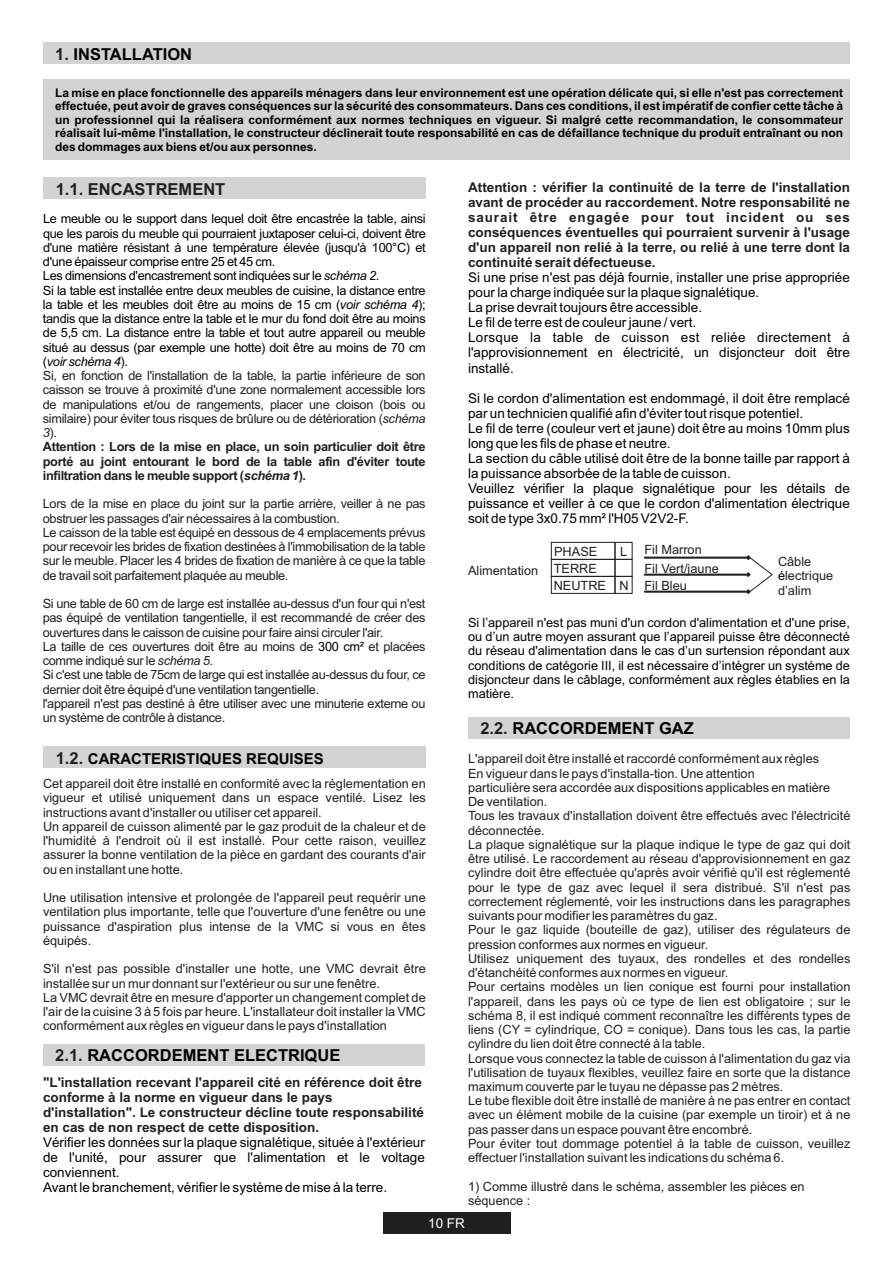
<style>
.page{position:relative;width:893px;height:1263px;background:#fff}
.page>*{position:absolute;margin:0;border:0;box-sizing:border-box;transform-origin:0 0}
.t1{font:700 16.5px "Arial";color:#000}
.t2{font:700 16.5px "Arial";color:#231f20}
.t3{font:700 15px "Arial";color:#000}
.t4{font:13.5px/15.1px "Arial";color:#000}
.t5{font:700 13.5px/15.1px "Arial";color:#231f20}
.t6{font:13.5px "Arial";color:#fff}
.t7{font:12.75px/14.2px "Arial";color:#231f20}
.t8{font:12.75px/14.2px "Arial";letter-spacing:-.025em;color:#000}
.t9{font:12.75px/14.2px "Arial";letter-spacing:-.025em;color:#231f20}
.t10{font:700 12px/13.4px "Arial";color:#000;text-align:justify}
.s1{color:#231f20}
.s2{font-style:italic}
.s3{font-style:italic;color:#231f20}
.s4{font-weight:700;color:#231f20}
.s5{font-weight:700;font-style:italic;color:#231f20}
.s6{color:#000}
.s7{font-size:16.5px;color:#231f20}
</style>
<div class="page">
<div style="left:43px;top:43px;width:807px;height:21px;background:#d1d3d4"></div>
<div style="left:383px;top:1212px;width:127px;height:21px;background:#231f20"></div>
<div style="left:43px;top:79px;width:807px;height:81px;background:#d1d3d4"></div>
<div style="left:43px;top:178px;width:383px;height:21px;background:#d1d3d4"></div>
<div style="left:43px;top:747px;width:383px;height:21px;background:#d1d3d4"></div>
<div style="left:551px;top:542px;width:64px;height:18px;border:1px solid #231f20"></div>
<div style="left:551px;top:559px;width:64px;height:18px;border:1px solid #231f20"></div>
<div style="left:551px;top:576px;width:64px;height:18px;border:1px solid #231f20"></div>
<div style="left:615px;top:542px;width:17px;height:18px;border:1px solid #231f20"></div>
<div style="left:615px;top:559px;width:17px;height:18px;border:1px solid #231f20"></div>
<div style="left:615px;top:576px;width:17px;height:18px;border:1px solid #231f20"></div>
<svg style="left:644px;top:555px;width:129px;height:39px"></svg>
<div style="left:468px;top:717px;width:382px;height:21px;background:#d1d3d4"></div>
<div style="left:43px;top:1044px;width:382px;height:21px;background:#d1d3d4"></div>
<p class="t1" style="left:55px;top:48px;width:138px"><span class="s1">1.</span> INSTALLATION</p>
<p class="t10" style="left:55px;top:87px;width:789px">La mise en place fonctionnelle des appareils ménagers dans leur environnement est une opération délicate qui, si elle n'est pas correctement effectuée, peut avoir de graves conséquences sur la sécurité des consommateurs. Dans ces conditions, il est impératif de confier cette tâche à un professionnel qui la réalisera conformément aux normes techniques en vigueur. Si malgré cette recommandation, le consommateur réalisait lui-même l'installation, le constructeur déclinerait toute responsabilité en cas de défaillance technique du produit entraînant ou non des dommages aux biens et/ou aux personnes.</p>
<p class="t2" style="left:56px;top:183px;width:171px">1.1. ENCASTREMENT</p>
<p class="t5" style="left:468px;top:180px;width:383px;text-align:justify">Attention : vérifier la continuité de la terre de l'installation avant de procéder au raccordement. Notre responsabilité ne saurait être engagée pour tout incident ou ses conséquences éventuelles qui pourraient survenir à l'usage d'un appareil non relié à la terre, ou relié à une terre dont la continuité serait défectueuse.</p>
<p class="t4" style="left:468px;top:271px;width:383px">Si une prise n'est pas déjà fournie, installer une prise appropriée pour la charge indiquée sur la plaque signalétique.<br>La prise devrait toujours être accessible.<br>Le fil de terre est de couleur jaune / vert.<br>Lorsque la table de cuisson est reliée directement à l'approvisionnement en électricité, un disjoncteur doit être installé.</p>
<p class="t4" style="left:468px;top:392px;width:383px">Si le cordon d'alimentation est endommagé, il doit être remplacé par un technicien qualifié afin d'éviter tout risque potentiel.<br>Le fil de terre (couleur vert et jaune) doit être au moins 10mm plus long que les fils de phase et neutre.<br>La section du câble utilisé doit être de la bonne taille par rapport à la puissance absorbée de la table de cuisson.<br>Veuillez vérifier la plaque signalétique pour les détails de puissance et veiller à ce que le cordon d'alimentation électrique soit de type 3x0.75 mm² l'H05 V2V2-F.</p>
<p class="t8" style="left:43px;top:213px;width:384px">Le meuble ou le support dans lequel doit être encastrée la table, ainsi que les parois du meuble qui pourraient juxtaposer celui-ci, doivent être d'une matière résistant à une température élevée (jusqu'à 100°C) et d'une épaisseur comprise entre 25 et 45 cm.<br>Les dimensions d'encastrement sont indiquées sur le <span class="s2">schéma 2</span>.<br>Si la table est installée entre deux meubles de cuisine, la distance entre la table et les meubles doit être au moins de 15 cm (<span class="s2">voir schéma 4</span>); tandis que la distance entre la table et le mur du fond doit être au moins de 5,5 cm. La distance entre la table et tout autre appareil ou meuble situé au dessus (par exemple une hotte) doit être au moins de 70 cm (<span class="s2">voir schéma 4</span>).<br><span class="s1">Si, en fonction de l'installation de la table, la partie inférieure de son caisson se trouve à proximité d'une zone normalement accessible lors de manipulations et/ou de rangements, placer une cloison (bois ou similaire) pour éviter tous risques de brûlure ou de détérioration (</span><span class="s3">schéma 3</span><span class="s1">).<br></span><span class="s4">Attention : Lors de la mise en place, un soin particulier doit être porté au joint entourant le bord de la table afin d'éviter toute infiltration dans le meuble support (</span><span class="s5">schéma 1</span><span class="s4">).</span></p>
<p class="t9" style="left:43px;top:498px;width:384px">Lors de la mise en place du joint sur la partie arrière, veiller à ne pas obstruer les passages d'air nécessaires à la combustion.<br>Le caisson de la table est équipé en dessous de 4 emplacements prévus pour recevoir les brides de fixation destinées à l'immobilisation de la table sur le meuble. Placer les 4 brides de fixation de manière à ce que la table de travail soit parfaitement plaquée au meuble.</p>
<p class="t9" style="left:43px;top:598px;width:384px">Si une table de 60 cm de large est installée au-dessus d'un four qui n'est pas équipé de ventilation tangentielle, il est recommandé de créer des ouvertures dans le caisson de cuisine pour faire ainsi circuler l'air.<br>La taille de ces ouvertures doit être au moins de <span class="s6">300 cm²</span> et placées comme indiqué sur le <span class="s2">schéma 5</span>.<br>Si c'est une table de 75cm de large qui est installée au-dessus du four, ce dernier doit être équipé d'une ventilation tangentielle.<br>l'appareil n'est pas destiné à être utiliser avec une minuterie externe ou un système de contrôle à distance.</p>
<p class="t7" style="left:644px;top:542px;width:76px;line-height:18.3px">Fil Marron<br>Fil Vert/jaune</p>
<p class="t7" style="left:644px;top:579px;width:44px">Fil Bleu</p>
<p class="t7" style="left:554px;top:544px;width:54px;line-height:17px">PHASE<br>TERRE<br>NEUTRE</p>
<p class="t7" style="left:620px;top:545px;width:9px">L</p>
<p class="t7" style="left:778px;top:556px;width:57px">Câble <span class="s6">é</span>lectrique d’alim</p>
<p class="t7" style="left:468px;top:564px;width:72px">Alimentation</p>
<p class="t7" style="left:619px;top:579px;width:11px">N</p>
<p class="t8" style="left:468px;top:616px;width:383px;text-align:justify">Si l’appareil n'est pas muni d'un cordon d'alimentation et d'une prise, ou d’un autre moyen assurant que l’appareil puisse être déconnecté du réseau d'alimentation dans le cas d’un surtension répondant aux conditions de catégorie III, il est nécessaire d’intégrer un système de disjoncteur dans le câblage, conformément aux règles établies en la matière.</p>
<p class="t1" style="left:480px;top:722px;width:215px"><span class="s1">2.2.</span> RACCORDEMENT GAZ</p>
<p class="t7" style="left:468px;top:753px;width:384px">L'appareil doit être installé et raccordé conformément aux règles<br>En vigueur dans le pays d'installa-tion. Une attention<br>particulière sera accordée aux dispositions applicables en matière<br>De ventilation.<br>Tous les travaux d'installation doivent être effectués avec l'électricité déconnectée.<br>La plaque signalétique sur la plaque indique le type de gaz qui doit être utilisé. Le raccordement au réseau d'approvisionnement en gaz cylindre doit être effectuée qu'après avoir vérifié qu'il est réglementé pour le type de gaz avec lequel il sera distribué. S'il n'est pas correctement réglementé, voir les instructions dans les paragraphes suivants pour modifier les paramètres du gaz.<br>Pour le gaz liquide (bouteille de gaz), utiliser des régulateurs de pression conformes aux normes en vigueur.<br>Utilisez uniquement des tuyaux, des rondelles et des rondelles d'étanchéité conformes aux normes en vigueur.<br>Pour certains modèles un lien conique est fourni pour installation l'appareil, dans les pays où ce type de lien est obligatoire ; sur le schéma 8, il est indiqué comment reconnaître les différents types de liens (CY = cylindrique, CO = conique). Dans tous les cas, la partie cylindre du lien doit être connecté à la table.<br>Lorsque vous connectez la table de cuisson à l'alimentation du gaz via l'utilisation de tuyaux flexibles, veuillez faire en sorte que la distance maximum couverte par le tuyau ne dépasse pas 2 mètres.<br>Le tube flexible doit être installé de manière à ne pas entrer en contact avec un élément mobile de la cuisine (par exemple un tiroir) et à ne pas passer dans un espace pouvant être encombré.<br>Pour éviter tout dommage potentiel à la table de cuisson, veuillez effectuer l'installation suivant les indications du schéma 6.</p>
<p class="t7" style="left:468px;top:1180px;width:338px">1) Comme illustré dans le schéma, assembler les pièces en séquence :</p>
<p class="t3" style="left:56px;top:753px;width:269px"><span class="s7">1.2.</span> CARACTERISTIQUES REQUISES</p>
<p class="t7" style="left:43px;top:778px;width:384px">Cet appareil doit être installé en conformité avec la réglementation en vigueur et utilisé uniquement dans un espace ventilé. Lisez les instructions avant d'installer ou utiliser cet appareil.<br>Un appareil de cuisson alimenté par le gaz produit de la chaleur et de l'humidité à l'endroit où il est installé. Pour cette raison, veuillez assurer la bonne ventilation de la pièce en gardant des courants d'air ou en installant une hotte.</p>
<p class="t7" style="left:43px;top:892px;width:384px;text-align:justify">Une utilisation intensive et prolongée de l'appareil peut requérir une ventilation plus importante, telle que l'ouverture d'une fenêtre ou une puissance d'aspiration plus intense de la VMC si vous en êtes équipés.</p>
<p class="t7" style="left:43px;top:963px;width:384px">S'il n'est pas possible d'installer une hotte, une VMC devrait être installée sur un mur donnant sur l'extérieur ou sur une fenêtre.<br>La VMC devrait être en mesure d'apporter un changement complet de l'air de la cuisine 3 à 5 fois par heure. L'installateur doit installer la VMC conformément aux règles en vigueur dans le pays d'installation</p>
<p class="t1" style="left:55px;top:1049px;width:287px"><span class="s1">2.1.</span> RACCORDEMENT ELECTRIQUE</p>
<p class="t5" style="left:43px;top:1076px;width:382px">"L'installation recevant l'appareil cité en référence doit être conforme à la norme en vigueur dans le pays d'installation". Le constructeur décline toute responsabilité en cas de non respect de cette disposition.</p>
<p class="t4" style="left:43px;top:1136px;width:383px">Vérifier les données sur la plaque signalétique, située à l'extérieur de l'unité, pour assurer que l'alimentation et le voltage conviennent.<br>Avant le branchement, vérifier le système de mise à la terre.</p>
<p class="t6" style="left:428px;top:1218px;width:38px">10 FR</p>
</div>
